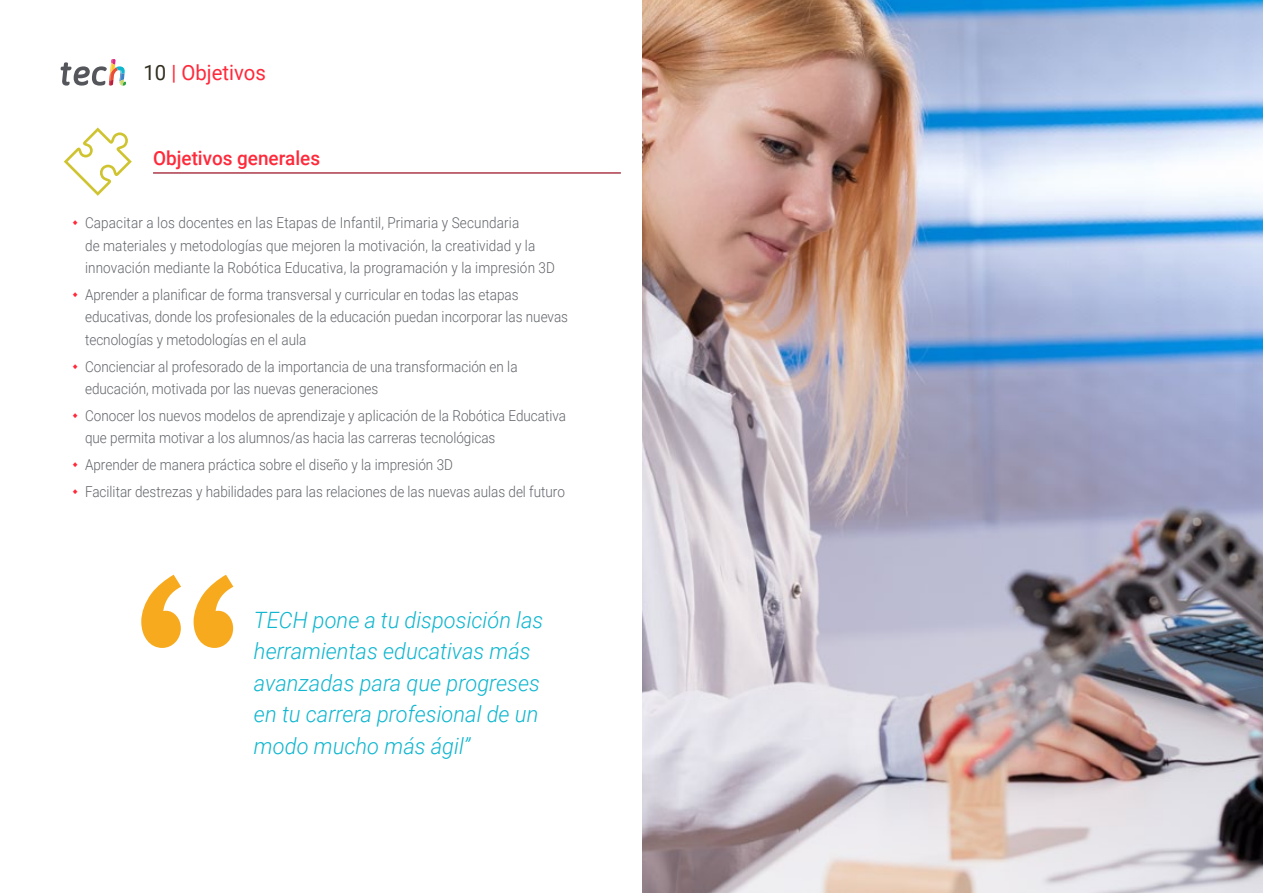
<style>
.page{position:relative;width:1263px;height:893px;background:#fff}
.page>*{position:absolute;margin:0;border:0;box-sizing:border-box;transform-origin:0 0}
.t1{font:italic 300 22.5px/31.5px "Roboto";color:#0fb6cf}
.t2{font:21px "Roboto";color:#ff293a}
.t3{font:500 19.5px "Roboto";color:#ff293a}
.t4{font:300 15px/22.5px "Roboto";color:#61646a;scale:.9 1}
.s1{color:#312e20}
</style>
<div class="page">
<hr style="left:153px;top:173px;width:468px;height:1px;background:#ff293a">
<svg style="left:64px;top:127px;width:68px;height:69px"></svg>
<svg style="left:61px;top:59px;width:65px;height:27px"></svg>
<img style="left:642px;top:0;width:621px;height:893px">
<svg style="left:141px;top:575px;width:92px;height:73px"></svg>
<h2 class="t2" style="left:144px;top:57px;width:124px"><span class="s1">10</span> | Objetivos</h2>
<h3 class="t3" style="left:153px;top:144px;width:169px">Objetivos generales</h3>
<p class="t4" style="left:85px;top:211px;width:524px">Capacitar a los docentes en las Etapas de Infantil, Primaria y Secundaria<br>de materiales y metodologías que mejoren la motivación, la creatividad y la innovación mediante la Robótica Educativa, la programación y la impresión 3D</p>
<p class="t4" style="left:85px;top:283px;width:538px">Aprender a planificar de forma transversal y curricular en todas las etapas educativas, donde los profesionales de la educación puedan incorporar las nuevas tecnologías y metodologías en el aula</p>
<p class="t4" style="left:85px;top:355px;width:482px">Concienciar al profesorado de la importancia de una transformación en la educación, motivada por las nuevas generaciones</p>
<p class="t4" style="left:85px;top:404px;width:536px">Conocer los nuevos modelos de aprendizaje y aplicación de la Robótica Educativa que permita motivar a los alumnos/as hacia las carreras tecnológicas</p>
<p class="t4" style="left:85px;top:451px;width:535px;line-height:26.7px">Aprender de manera práctica sobre el diseño y la impresión 3D<br>Facilitar destrezas y habilidades para las relaciones de las nuevas aulas del futuro</p>
<h1 class="t1" style="left:254px;top:603px;width:291px">TECH pone a tu disposición las herramientas educativas más avanzadas para que progreses en tu carrera profesional de un modo mucho más ágil”</h1>
</div>
